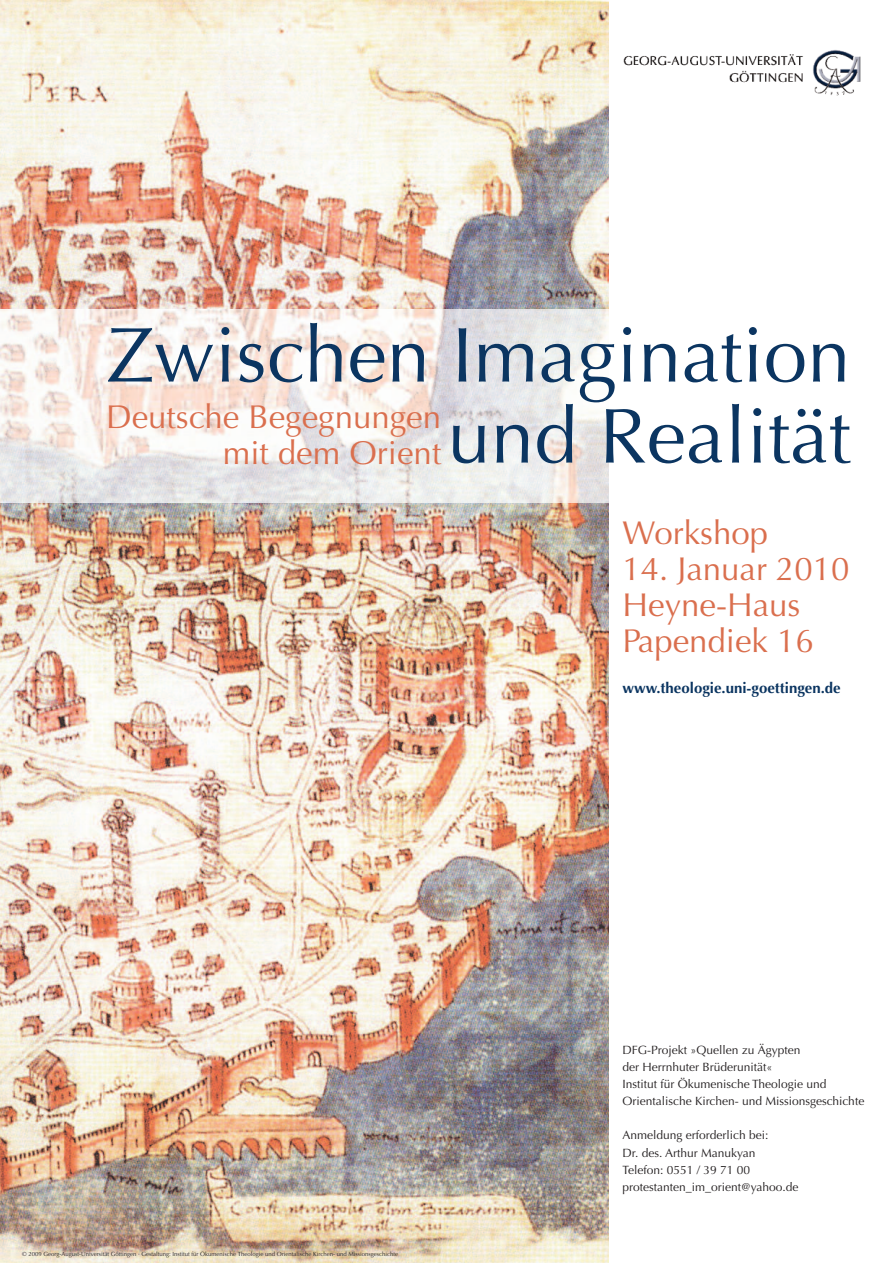
<style>
.page{position:relative;width:893px;height:1263px;background:#fff}
.page>*{position:absolute;margin:0;border:0;box-sizing:border-box;transform-origin:0 0}
.t1{font:78px/81px "Optima";color:#0b3561;text-align:right}
.t2{font:33px/36px "Optima";color:#da6f4e}
.t3{font:700 15px "Optima";color:#0b3561}
.t4{font:12px/17.1px "Optima";color:#231f20}
.t5{font:6px "Optima";color:#231f20}
</style>
<div class="page">
<img style="left:0;top:0;width:609px;height:1263px">
<svg style="left:0;top:309px;width:609px;height:194px"></svg>
<img style="left:623px;top:50px;width:238px;height:46px">
<h1 class="t1" style="left:106px;top:316px;width:746px">Zwischen Imagination und Realität</h1>
<h2 class="t2" style="left:106px;top:399px;width:337px;text-align:right">Deutsche Begegnungen mit dem Orient</h2>
<h2 class="t2" style="left:623px;top:515px;width:147px">Workshop</h2>
<h2 class="t2" style="left:623px;top:551px;width:229px">14. Januar 2010<br>Heyne-Haus<br>Papendiek 16</h2>
<p class="t3" style="left:623px;top:679px;width:220px">www.theologie.uni-goettingen.de</p>
<p class="t5" style="left:22px;top:1250px;width:377px">© 2009 Georg-August-Universität Göttingen · Gestaltung: Institut für Ökumenische Theologie und Orientalische Kirchen- und Missionsgeschichte</p>
<p class="t4" style="left:623px;top:1041px;width:243px">DFG-Projekt »Quellen zu Ägypten<br>der Herrnhuter Brüderunität«<br>Institut für Ökumenische Theologie und Orientalische Kirchen- und Missionsgeschichte</p>
<p class="t4" style="left:623px;top:1127px;width:178px">Anmeldung erforderlich bei:<br>Dr. des. Arthur Manukyan<br>Telefon: 0551 / 39 71 00 protestanten_im_orient@yahoo.de</p>
</div>
